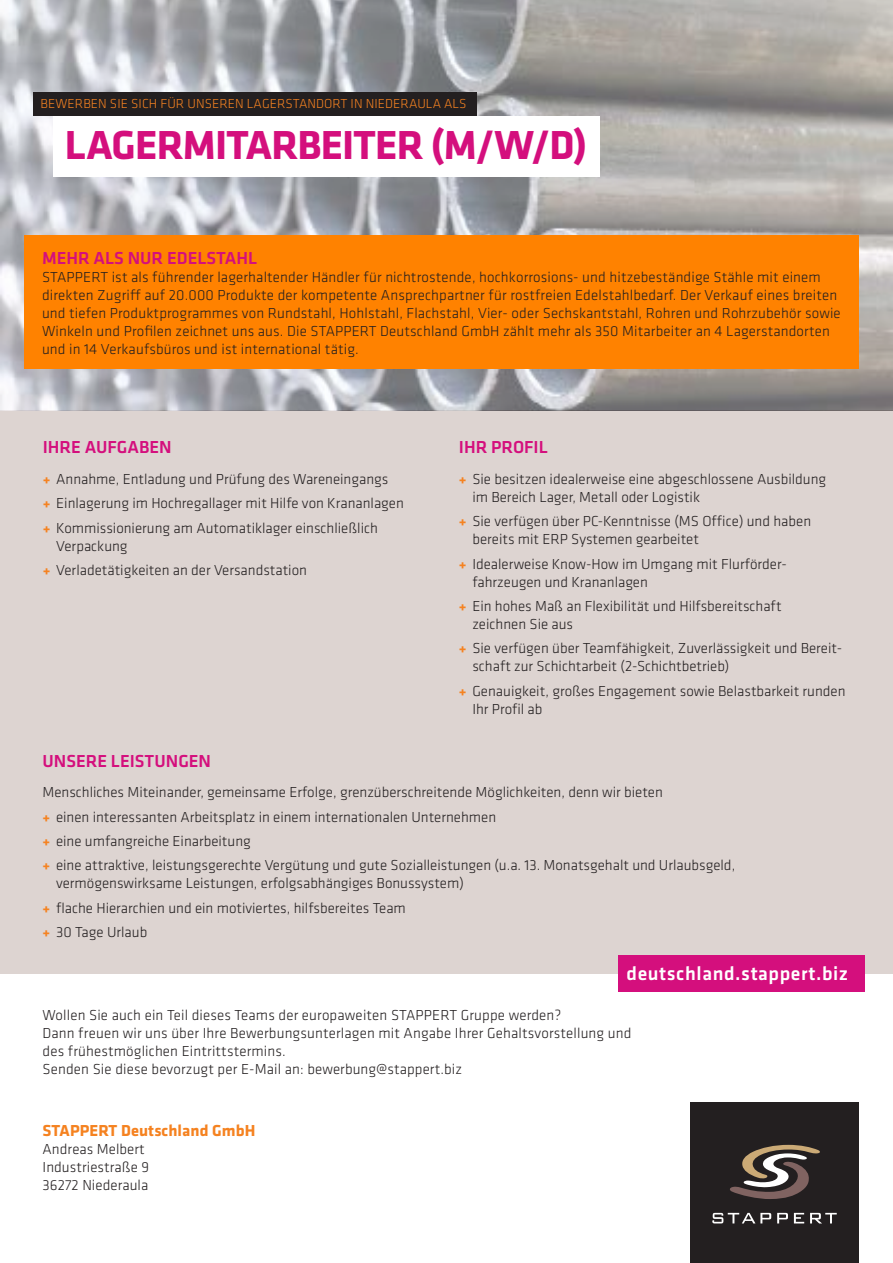
<style>
.page{position:relative;width:893px;height:1263px;background:#fff}
.page>*{position:absolute;margin:0;border:0;box-sizing:border-box;transform-origin:0 0}
._01_A_Überschrift_Ar{font:700 42px "Klavika";letter-spacing:-.02em;color:#d40f7d}
._01_A_Überschrift_Ar-2{font:500 19.8px "Klavika";letter-spacing:.03em;color:#fff}
.Einleitung{font:500 18px "Klavika";color:#d40f7d}
._03_Zwischenüberschr{font:500 18px "Klavika";color:#d40f7d}
._01_A_Überschrift_Ar-3{font:700 16.5px "Klavika";letter-spacing:.005em;color:#f58220}
.Einleitung-2{font:300 15px/18px "Klavika";color:#231f20}
._02_Fließtext-Klavik{font:300 15px/18px "Klavika";letter-spacing:.01em;color:#231f20}
._01_A_Überschrift_Ar-4{font:300 15px "Klavika";letter-spacing:.005em;color:#231f20}
._01_A_Überschrift_Ar-5{font:300 13.5px "Klavika";letter-spacing:.005em;color:#f58220}
.s1{font-weight:700;color:#f58220}
</style>
<div class="page">
<div style="left:0;top:410px;width:893px;height:564px;background:#ddd4d1"></div>
<img style="left:0;top:0;width:893px;height:410px">
<div style="left:618px;top:956px;width:247px;height:36px;background:#d40f7d"></div>
<div style="left:690px;top:1103px;width:169px;height:160px;background:#231f20"></div>
<svg style="left:712px;top:1213px;width:59px;height:10px"></svg>
<svg style="left:810px;top:1213px;width:27px;height:10px"></svg>
<svg style="left:794px;top:1213px;width:10px;height:10px"></svg>
<svg style="left:777px;top:1213px;width:11px;height:10px"></svg>
<svg style="left:730px;top:1145px;width:90px;height:54px"></svg>
<div style="left:33px;top:92px;width:443px;height:24px;background:#231f20"></div>
<div style="left:53px;top:116px;width:547px;height:60px;background:#fff"></div>
<div style="left:25px;top:235px;width:834px;height:134px;background:#ff8200"></div>
<p class="_01_A_Überschrift_Ar-5" style="left:41px;top:95px;width:427px">BEWERBEN SIE SICH FÜR UNSEREN LAGERSTANDORT IN NIEDERAULA ALS</p>
<p class="_01_A_Überschrift_Ar" style="left:65px;top:114px;width:524px">LAGERMITARBEITER (M/W/D)</p>
<p class="_03_Zwischenüberschr" style="left:42px;top:246px;width:217px">MEHR ALS NUR EDELSTAHL</p>
<p class="_02_Fließtext-Klavik" style="left:42px;top:268px;width:800px">STAPPERT ist als führender lagerhaltender Händler für nichtrostende, hochkorrosions- und hitzebeständige Stähle mit einem direkten Zugriff auf 20.000 Produkte der kompetente Ansprechpartner für rostfreien Edelstahlbedarf. Der Verkauf eines breiten und tiefen Produktprogrammes von Rundstahl, Hohlstahl, Flachstahl, Vier- oder Sechskantstahl, Rohren und Rohrzubehör sowie Winkeln und Profilen zeichnet uns aus. Die STAPPERT Deutschland GmbH zählt mehr als 350 Mitarbeiter an 4 Lagerstandorten und in 14 Verkaufsbüros und ist international tätig.</p>
<p class="Einleitung" style="left:43px;top:435px;width:130px">IHRE AUFGABEN</p>
<p class="Einleitung-2" style="left:43px;top:470px;width:347px"><span class="s1">+</span> Annahme, Entladung und Prüfung des Wareneingangs</p>
<p class="Einleitung-2" style="left:43px;top:494px;width:363px"><span class="s1">+</span> Einlagerung im Hochregallager mit Hilfe von Krananlagen</p>
<p class="Einleitung-2" style="left:56px;top:518px;width:323px;text-indent:-13px"><span class="s1">+</span> Kommissionierung am Automatiklager einschließlich<br>Verpackung</p>
<p class="Einleitung-2" style="left:43px;top:561px;width:266px"><span class="s1">+</span> Verladetätigkeiten an der Versandstation</p>
<p class="Einleitung" style="left:459px;top:435px;width:90px">IHR PROFIL</p>
<p class="Einleitung-2" style="left:472px;top:470px;width:355px;text-indent:-14px"><span class="s1">+</span> Sie besitzen idealerweise eine abgeschlossene Ausbildung im Bereich Lager, Metall oder Logistik</p>
<p class="Einleitung-2" style="left:472px;top:512px;width:340px;text-indent:-14px"><span class="s1">+</span> Sie verfügen über PC-Kenntnisse (MS Office) und haben bereits mit ERP Systemen gearbeitet</p>
<p class="Einleitung-2" style="left:472px;top:554px;width:316px;text-indent:-14px"><span class="s1">+</span> Idealerweise Know-How im Umgang mit Flurförder&shy;fahrzeugen und Krananlagen</p>
<p class="Einleitung-2" style="left:472px;top:597px;width:311px;text-indent:-14px"><span class="s1">+</span> Ein hohes Maß an Flexibilität und Hilfsbereitschaft zeichnen Sie aus</p>
<p class="Einleitung-2" style="left:472px;top:639px;width:371px;text-indent:-14px"><span class="s1">+</span> Sie verfügen über Teamfähigkeit, Zuverlässigkeit und Bereit&shy;schaft zur Schichtarbeit (2-Schichtbetrieb)</p>
<p class="Einleitung-2" style="left:472px;top:682px;width:375px;text-indent:-14px"><span class="s1">+</span> Genauigkeit, großes Engagement sowie Belastbarkeit runden<br>Ihr Profil ab</p>
<p class="Einleitung" style="left:43px;top:749px;width:170px">UNSERE LEISTUNGEN</p>
<p class="Einleitung-2" style="left:43px;top:783px;width:622px">Menschliches Miteinander, gemeinsame Erfolge, grenzüberschreitende Möglichkeiten, denn wir bieten</p>
<p class="Einleitung-2" style="left:43px;top:807px;width:455px"><span class="s1">+</span> einen interessanten Arbeitsplatz in einem internationalen Unternehmen</p>
<p class="Einleitung-2" style="left:43px;top:832px;width:210px"><span class="s1">+</span> eine umfangreiche Einarbeitung</p>
<p class="Einleitung-2" style="left:56px;top:856px;width:681px;text-indent:-14px"><span class="s1">+</span> eine attraktive, leistungsgerechte Vergütung und gute Sozialleistungen (u.a. 13. Monatsgehalt und Urlaubsgeld, vermögenswirksame Leistungen, erfolgsabhängiges Bonussystem)</p>
<p class="Einleitung-2" style="left:43px;top:899px;width:365px"><span class="s1">+</span> flache Hierarchien und ein motiviertes, hilfsbereites Team</p>
<p class="Einleitung-2" style="left:43px;top:923px;width:106px"><span class="s1">+</span> 30 Tage Urlaub</p>
<p class="_01_A_Überschrift_Ar-2" style="left:627px;top:960px;width:223px">deutschland.stappert.biz</p>
<p class="_02_Fließtext-Klavik" style="left:43px;top:1006px;width:590px">Wollen Sie auch ein Teil dieses Teams der europaweiten STAPPERT Gruppe werden?<br>Dann freuen wir uns über Ihre Bewerbungsunterlagen mit Angabe Ihrer Gehaltsvorstellung und des frühestmöglichen Eintrittstermins.<br>Senden Sie diese bevorzugt per E-Mail an: bewerbung@stappert.biz</p>
<p class="_01_A_Überschrift_Ar-3" style="left:43px;top:1118px;width:214px">STAPPERT Deutschland GmbH</p>
<p class="_01_A_Überschrift_Ar-4" style="left:43px;top:1140px;width:104px">Andreas Melbert</p>
<p class="_01_A_Überschrift_Ar-4" style="left:43px;top:1158px;width:108px">Industriestraße 9</p>
<p class="_01_A_Überschrift_Ar-4" style="left:43px;top:1176px;width:107px">36272 Niederaula</p>
</div>
